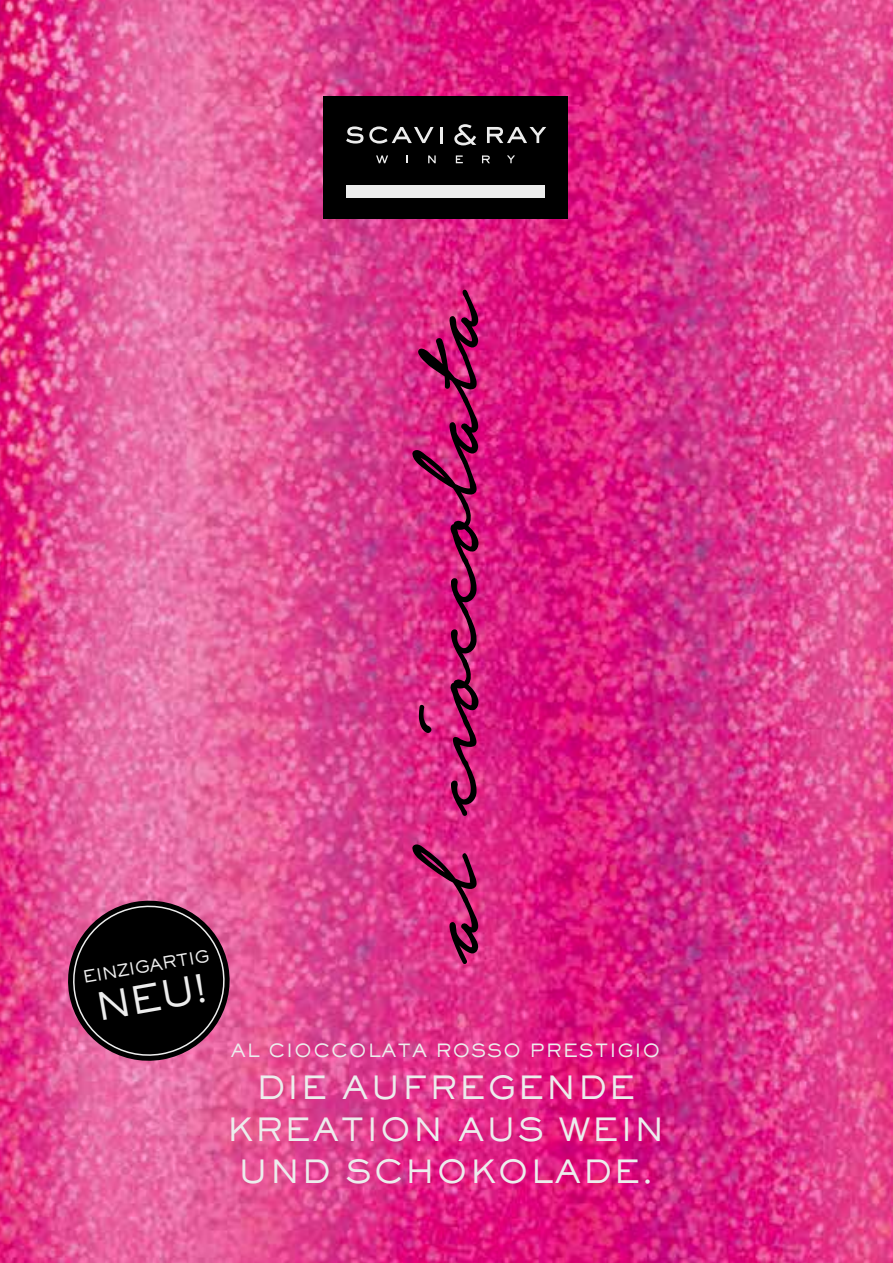
<style>
.page{position:relative;width:893px;height:1263px;background:#fff}
.page>*{position:absolute;margin:0;border:0;box-sizing:border-box;transform-origin:0 0}
.t1{font:500 37.5px "Sackers Gothic Std";color:#ededed}
.t2{font:500 31.5px/42px "Sackers Gothic Std";letter-spacing:.05em;color:#ededed;text-align:center}
.t3{font:500 18px "Sackers Gothic Std";letter-spacing:.05em;color:#ededed}
.t4{font:500 16.5px "Sackers Gothic Std";color:#ededed}
</style>
<div class="page">
<img style="left:0;top:0;width:893px;height:1263px">
<div style="left:323px;top:97px;width:245px;height:122px;background:#000"></div>
<div style="left:346px;top:185px;width:199px;height:13px;background:#ededed"></div>
<svg style="left:376px;top:155px;width:12px;height:8px"></svg>
<svg style="left:406px;top:155px;width:2px;height:8px"></svg>
<svg style="left:428px;top:155px;width:8px;height:8px"></svg>
<svg style="left:456px;top:155px;width:7px;height:8px"></svg>
<svg style="left:482px;top:155px;width:8px;height:8px"></svg>
<svg style="left:507px;top:155px;width:8px;height:8px"></svg>
<svg style="left:346px;top:126px;width:17px;height:18px"></svg>
<svg style="left:369px;top:126px;width:65px;height:18px"></svg>
<hr style="left:440px;top:127px;width:3px;height:16px;background:#ededed">
<svg style="left:454px;top:124px;width:22px;height:21px"></svg>
<svg style="left:487px;top:127px;width:59px;height:16px"></svg>
<svg style="left:62px;top:894px;width:174px;height:173px;background:#51273a"></svg>
<svg style="left:412px;top:844px;width:66px;height:120px;background:#b62970"></svg>
<svg style="left:412px;top:289px;width:66px;height:527px;background:#b6206f"></svg>
<p class="t4" style="left:81px;top:967px;width:130px;rotate:-10deg">EINZIGARTIG</p>
<p class="t1" style="left:91px;top:982px;width:114px;rotate:-10deg">NEU!</p>
<p class="t3" style="left:231px;top:1038px;width:431px">AL CIOCCOLATA ROSSO PRESTIGIO</p>
<p class="t2" style="left:227px;top:1065px;width:439px">DIE AUFREGENDE<br>KREATION AUS WEIN<br>UND SCHOKOLADE.</p>
</div>
